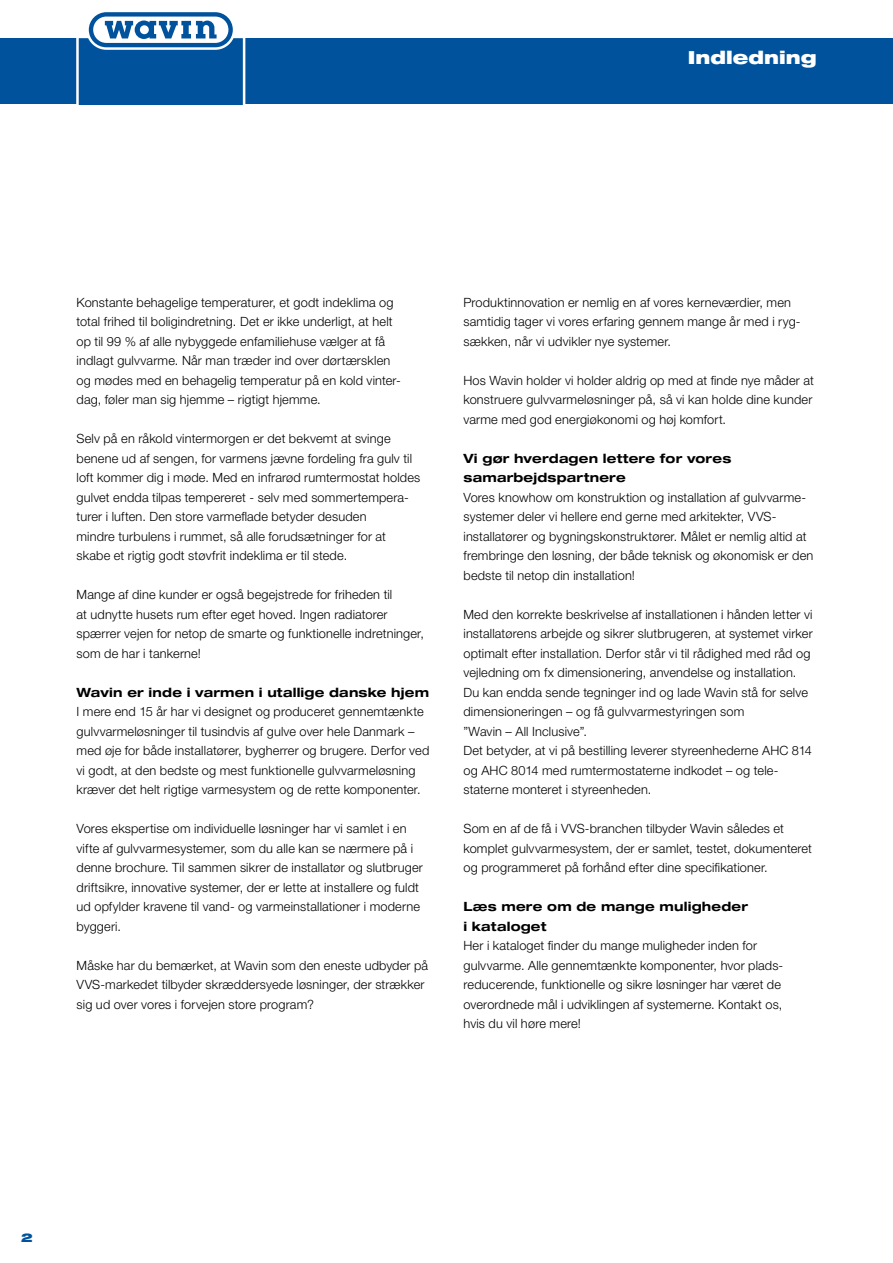
<style>
.page{position:relative;width:893px;height:1263px;background:#fff}
.page>*{position:absolute;margin:0;border:0;box-sizing:border-box;transform-origin:0 0}
.t1{font:900 expanded 18px "Helvetica Neue LT Std";color:#fff}
.t2{font:300 12.75px/19.5px "Helvetica Neue LT Std";letter-spacing:.015em;color:#000}
.t3{font:700 expanded 12.75px/19.5px "Helvetica Neue LT Std";letter-spacing:.015em;color:#000}
.t4{font:900 expanded 12px "Helvetica Neue LT Std";color:#00529c}
</style>
<div class="page">
<div style="left:0;top:38px;width:893px;height:66px;background:#00529c"></div>
<svg style="left:76px;top:12px;width:169px;height:92px"></svg>
<h1 class="t1" style="left:688px;top:46px;width:130px">Indledning</h1>
<p class="t2" style="left:77px;top:292px;width:326px">Konstante behagelige temperaturer, et godt indeklima og total frihed til boligindretning. Det er ikke underligt, at helt op til 99 % af alle nybyggede enfamiliehuse vælger at få indlagt gulvvarme. Når man træder ind over dørtærsklen og mødes med en behagelig temperatur på en kold vinter&shy;dag, føler man sig hjemme – rigtigt hjemme.</p>
<p class="t2" style="left:77px;top:429px;width:345px">Selv på en råkold vintermorgen er det bekvemt at svinge benene ud af sengen, for varmens jævne fordeling fra gulv til loft kommer dig i møde. Med en infrarød rumtermostat holdes gulvet endda tilpas tempereret - selv med sommertempera&shy;turer i luften. Den store varmeflade betyder desuden<br>mindre turbulens i rummet, så alle forudsætninger for at skabe et rigtig godt støvfrit indeklima er til stede.</p>
<p class="t2" style="left:77px;top:585px;width:349px">Mange af dine kunder er også begejstrede for friheden til<br>at udnytte husets rum efter eget hoved. Ingen radiatorer spærrer vejen for netop de smarte og funktionelle indretninger, som de har i tankerne!</p>
<p class="t3" style="left:77px;top:682px;width:354px">Wavin er inde i varmen i utallige danske hjem</p>
<p class="t2" style="left:77px;top:702px;width:354px">I mere end 15 år har vi designet og produceret gennemtænkte gulvvarmeløsninger til tusindvis af gulve over hele Danmark – med øje for både installatører, bygherrer og brugere. Derfor ved vi godt, at den bedste og mest funktionelle gulvvarmeløsning kræver det helt rigtige varmesystem og de rette komponenter.</p>
<p class="t2" style="left:77px;top:819px;width:348px">Vores ekspertise om individuelle løsninger har vi samlet i en vifte af gulvvarmesystemer, som du alle kan se nærmere på i denne brochure. Til sammen sikrer de installatør og slutbruger driftsikre, innovative systemer, der er lette at installere og fuldt ud opfylder kravene til vand- og varmeinstallationer i moderne byggeri.</p>
<p class="t2" style="left:77px;top:955px;width:353px">Måske har du bemærket, at Wavin som den eneste udbyder på<br>VVS-markedet tilbyder skræddersyede løsninger, der strækker sig ud over vores i forvejen store program?</p>
<p class="t2" style="left:463px;top:292px;width:339px">Produktinnovation er nemlig en af vores kerneværdier, men samtidig tager vi vores erfaring gennem mange år med i ryg&shy;sækken, når vi udvikler nye systemer.</p>
<p class="t2" style="left:463px;top:370px;width:352px;text-align:justify">Hos Wavin holder vi holder aldrig op med at finde nye måder at konstruere gulvvarmeløsninger på, så vi kan holde dine kunder varme med god energiøkonomi og høj komfort.</p>
<p class="t3" style="left:463px;top:448px;width:269px">Vi gør hverdagen lettere for vores samarbejdspartnere</p>
<p class="t2" style="left:463px;top:487px;width:351px">Vores knowhow om konstruktion og installation af gulvvarme&shy;systemer deler vi hellere end gerne med arkitekter, VVS&shy;installatører og bygningskonstruktører. Målet er nemlig altid at frembringe den løsning, der både teknisk og økonomisk er den bedste til netop din installation!</p>
<p class="t2" style="left:463px;top:604px;width:351px">Med den korrekte beskrivelse af installationen i hånden letter vi installatørens arbejde og sikrer slutbrugeren, at systemet virker optimalt efter installation. Derfor står vi til rådighed med råd og vejledning om fx dimensionering, anvendelse og installation.<br>Du kan endda sende tegninger ind og lade Wavin stå for selve dimensioneringen – og få gulvvarmestyringen som<br>”Wavin – All Inclusive”.<br>Det betyder, at vi på bestilling leverer styreenhederne AHC 814 og AHC 8014 med rumtermostaterne indkodet – og tele&shy;staterne monteret i styreenheden.</p>
<p class="t2" style="left:463px;top:818px;width:350px">Som en af de få i VVS-branchen tilbyder Wavin således et komplet gulvvarmesystem, der er samlet, testet, dokumenteret og programmeret på forhånd efter dine specifikationer.</p>
<p class="t3" style="left:463px;top:896px;width:286px">Læs mere om de mange muligheder i kataloget</p>
<p class="t2" style="left:463px;top:935px;width:321px">Her i kataloget finder du mange muligheder inden for gulvvarme. Alle gennemtænkte komponenter, hvor plads&shy;reducerende, funktionelle og sikre løsninger har været de overordnede mål i udviklingen af systemerne. Kontakt os, hvis du vil høre mere!</p>
<p class="t4" style="left:21px;top:1230px;width:13px">2</p>
</div>
